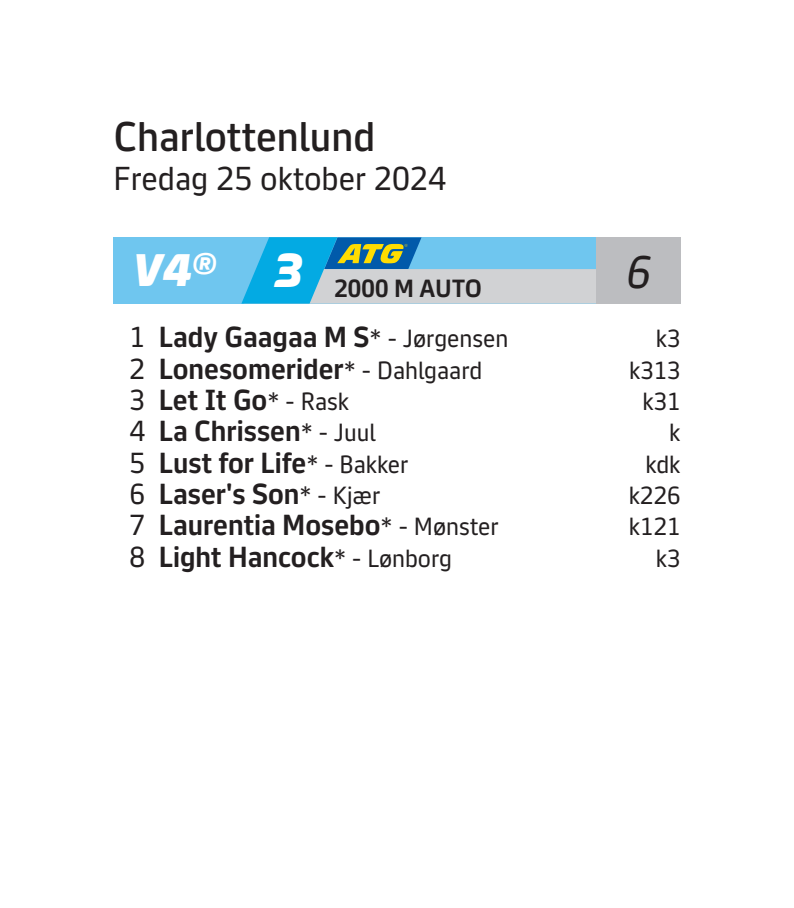
<style>
.page{position:relative;width:794px;height:908px;background:#fff}
.page>*{position:absolute;margin:0;border:0;box-sizing:border-box;transform-origin:0 0}
.t1{font:46px "ATG Rubrik";color:#fff}
.t2{font:44px "ATG Rubrik";color:#fff}
.t3{font:italic 44px "ATG Text";color:#231f20}
.t4{font:500 40px "ATG Text";color:#231f20}
.t5{font:32px "ATG Text";color:#231f20}
.HorseAndRider{font:700 28px "ATG Text";color:#231f20}
.S_REKORD{font:28px "ATG Text";color:#231f20}
.S_REKORD-2{font:24px "ATG Text";color:#231f20}
.t6{font:700 24px "ATG Text";color:#231f20}
.s1{font-weight:400;font-size:24px}
</style>
<div class="page">
<div style="left:595px;top:237px;width:85px;height:66px;background:#bcbdc0"></div>
<svg style="left:113px;top:237px;width:483px;height:66px;background:#79bfdb"></svg>
<p class="t4" style="left:113px;top:113px;width:263px">Charlottenlund</p>
<p class="t5" style="left:113px;top:159px;width:334px">Fredag 25 oktober 2024</p>
<p class="t2" style="left:134px;top:244px;width:83px">V4®</p>
<p class="t1" style="left:275px;top:243px;width:29px">3</p>
<p class="t6" style="left:334px;top:274px;width:149px">2000 M AUTO</p>
<p class="t3" style="left:626px;top:246px;width:26px">6</p>
<p class="S_REKORD" style="left:129px;top:320px;width:17px">1</p>
<p class="HorseAndRider" style="left:159px;top:320px;width:351px">Lady Gaagaa M S<span class="s1">* - Jørgensen</span></p>
<p class="S_REKORD-2" style="left:655px;top:324px;width:26px">k3</p>
<p class="S_REKORD" style="left:129px;top:352px;width:17px">2</p>
<p class="HorseAndRider" style="left:159px;top:351px;width:325px">Lonesomerider<span class="s1">* - Dahlgaard</span></p>
<p class="S_REKORD-2" style="left:629px;top:356px;width:53px">k313</p>
<p class="S_REKORD" style="left:129px;top:383px;width:17px">3</p>
<p class="HorseAndRider" style="left:159px;top:383px;width:192px">Let It Go<span class="s1">* - Rask</span></p>
<p class="S_REKORD-2" style="left:642px;top:387px;width:40px">k31</p>
<p class="S_REKORD" style="left:129px;top:414px;width:17px">4</p>
<p class="HorseAndRider" style="left:159px;top:414px;width:219px">La Chrissen<span class="s1">* - Juul</span></p>
<p class="S_REKORD-2" style="left:669px;top:418px;width:13px">k</p>
<p class="S_REKORD" style="left:129px;top:446px;width:17px">5</p>
<p class="HorseAndRider" style="left:159px;top:445px;width:251px">Lust for Life<span class="s1">* - Bakker</span></p>
<p class="S_REKORD-2" style="left:645px;top:449px;width:37px">kdk</p>
<p class="S_REKORD" style="left:129px;top:477px;width:17px">6</p>
<p class="HorseAndRider" style="left:159px;top:477px;width:223px">Laser's Son<span class="s1">* - Kjær</span></p>
<p class="S_REKORD-2" style="left:629px;top:481px;width:53px">k226</p>
<p class="S_REKORD" style="left:129px;top:508px;width:17px">7</p>
<p class="HorseAndRider" style="left:159px;top:508px;width:341px">Laurentia Mosebo<span class="s1">* - Mønster</span></p>
<p class="S_REKORD-2" style="left:629px;top:512px;width:53px">k121</p>
<p class="S_REKORD" style="left:129px;top:540px;width:17px">8</p>
<p class="HorseAndRider" style="left:159px;top:539px;width:295px">Light Hancock<span class="s1">* - Lønborg</span></p>
<p class="S_REKORD-2" style="left:655px;top:543px;width:26px">k3</p>
</div>
